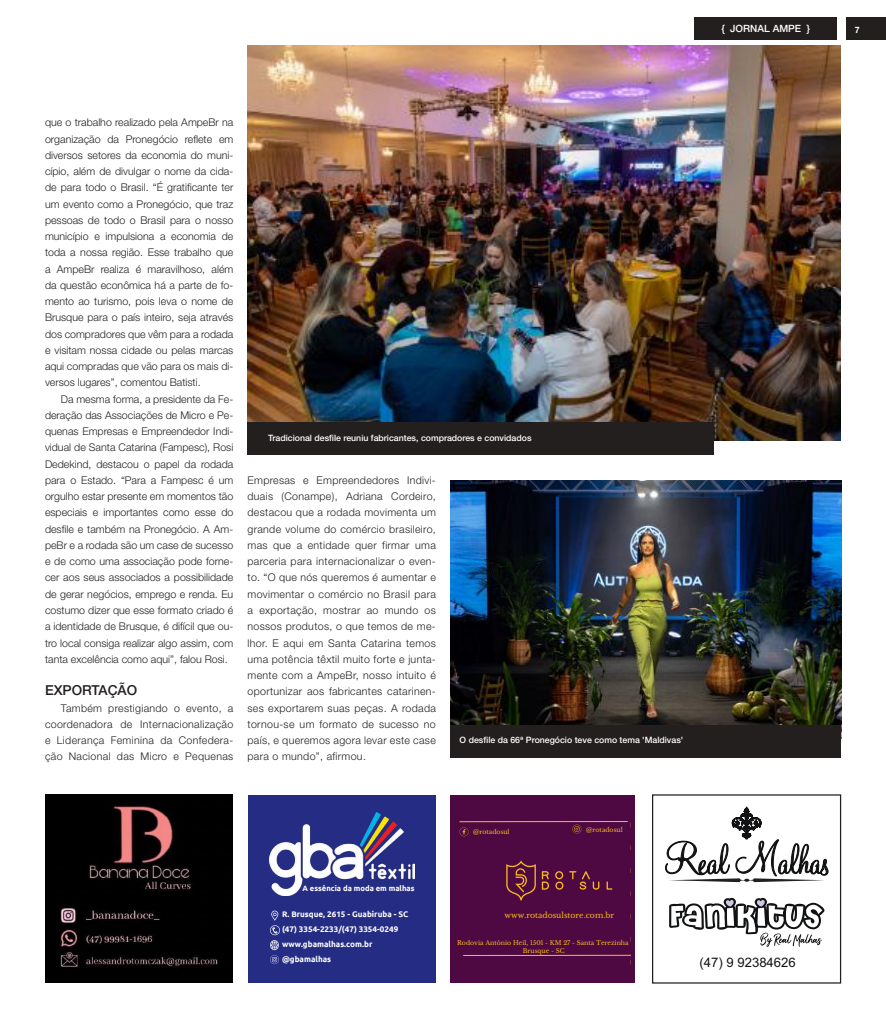
<style>
.page{position:relative;width:886px;height:1028px;background:#fff}
.page>*{position:absolute;margin:0;border:0;box-sizing:border-box;transform-origin:0 0}
.t1{font:500 13.75px "Helvetica Neue LT Pro";color:#241f1f}
.t2{font:13.12px "Arial";color:#111213}
.t3{font:300 10.62px/16.2px "Helvetica Neue LT Pro";letter-spacing:.005em;color:#241f1f;text-align:justify}
.t4{font:500 10px "Helvetica Neue LT Pro";color:#fff}
.t5{font:500 8.75px "Helvetica Neue LT Pro";color:#fff}
.t6{font:700 8.75px "Helvetica Neue LT Pro";color:#fff}
.t7{font:700 8.12px "Ubuntu";color:#fff}
.t8{font:7.75px "Libre Baskerville";color:#fbbb1a}
.t9{font:700 7.62px "Ubuntu";color:#fff}
.t10{font:6.25px/8.5px "Libre Baskerville";color:#fbbb1a;text-align:center}
</style>
<div class="page">
<div style="left:652px;top:794px;width:189px;height:189px;border:1px solid #241f1f"></div>
<div style="left:694px;top:18px;width:143px;height:22px;background:#241f1f"></div>
<div style="left:846px;top:18px;width:40px;height:22px;background:#241f1f"></div>
<img style="left:45px;top:795px;width:187px;height:187px">
<svg style="left:665px;top:806px;width:164px;height:76px"></svg>
<svg style="left:669px;top:897px;width:156px;height:50px"></svg>
<div style="left:450px;top:795px;width:185px;height:188px;background:#4e0942"></div>
<div style="left:248px;top:795px;width:188px;height:188px;background:#252c84"></div>
<img style="left:270px;top:812px;width:144px;height:84px">
<svg style="left:270px;top:910px;width:10px;height:54px"></svg>
<svg style="left:506px;top:860px;width:106px;height:40px"></svg>
<hr style="left:459px;top:821px;width:169px;height:1px;background:#fbbb1a">
<svg style="left:572px;top:824px;width:9px;height:9px"></svg>
<svg style="left:459px;top:827px;width:9px;height:9px"></svg>
<hr style="left:463px;top:955px;width:167px;height:1px;background:#fbbb1a">
<img style="left:248px;top:45px;width:593px;height:395px">
<img style="left:450px;top:480px;width:391px;height:245px">
<div style="left:248px;top:422px;width:466px;height:33px;background:#241f1f"></div>
<div style="left:450px;top:725px;width:391px;height:32px;background:#241f1f"></div>
<p class="t4" style="left:722px;top:23px;width:89px">{ JORNAL AMPE }</p>
<p class="t6" style="left:855px;top:24px;width:6px">7</p>
<p class="t3" style="left:45px;top:114px;width:190px">que o trabalho realizado pela AmpeBr na organização da Pronegócio reflete em diversos setores da economia do muni&shy;cípio, além de divulgar o nome da cida&shy;de para todo o Brasil. “É gratificante ter um evento como a Pronegócio, que traz pessoas de todo o Brasil para o nosso município e impulsiona a economia de toda a nossa região. Esse trabalho que a AmpeBr realiza é maravilhoso, além da questão econômica há a parte de fo&shy;mento ao turismo, pois leva o nome de Brusque para o país inteiro, seja através dos compradores que vêm para a rodada e visitam nossa cidade ou pelas marcas aqui compradas que vão para os mais di&shy;versos lugares”, comentou Batisti.</p>
<p class="t3" style="left:45px;top:390px;width:190px;text-indent:16px">Da mesma forma, a presidente da Fe&shy;deração das Associações de Micro e Pe&shy;quenas Empresas e Empreendedor Indi&shy;vidual de Santa Catarina (Fampesc), Rosi Dedekind, destacou o papel da rodada para o Estado. “Para a Fampesc é um orgulho estar presente em momentos tão especiais e importantes como esse do desfile e também na Pronegócio. A Am&shy;peBr e a rodada são um case de sucesso e de como uma associação pode forne&shy;cer aos seus associados a possibilidade de gerar negócios, emprego e renda. Eu costumo dizer que esse formato criado é a identidade de Brusque, é difícil que ou&shy;tro local consiga realizar algo assim, com tanta excelência como aqui”, falou Rosi.</p>
<p class="t1" style="left:45px;top:682px;width:94px">EXPORTAÇÃO</p>
<p class="t3" style="left:45px;top:699px;width:190px;text-indent:16px">Também prestigiando o evento, a coordenadora de Internacionalização e Liderança Feminina da Confedera&shy;ção Nacional das Micro e Pequenas</p>
<p class="t5" style="left:268px;top:432px;width:265px">Tradicional desfile reuniu fabricantes, compradores e convidados</p>
<p class="t3" style="left:248px;top:472px;width:190px">Empresas e Empreendedores Indivi&shy;duais (Conampe), Adriana Cordeiro, destacou que a rodada movimenta um grande volume do comércio brasileiro, mas que a entidade quer firmar uma parceria para internacionalizar o even&shy;to. “O que nós queremos é aumentar e movimentar o comércio no Brasil para a exportação, mostrar ao mundo os nossos produtos, o que temos de me&shy;lhor. E aqui em Santa Catarina temos uma potência têxtil muito forte e junta&shy;mente com a AmpeBr, nosso intuito é oportunizar aos fabricantes catarinen&shy;ses exportarem suas peças. A rodada tornou-se um formato de sucesso no país, e queremos agora levar este case para o mundo”, afirmou.</p>
<p class="t5" style="left:460px;top:735px;width:225px">O desfile da 66ª Pronegócio teve como tema 'Maldivas'</p>
<p class="t9" style="left:303px;top:883px;width:113px">A essência da moda em malhas</p>
<p class="t7" style="left:282px;top:909px;width:128px">R. Brusque, 2615 - Guabiruba - SC</p>
<p class="t7" style="left:282px;top:939px;width:92px">www.gbamalhas.com.br</p>
<p class="t7" style="left:282px;top:924px;width:118px">(47) 3354-2233/(47) 3354-0249</p>
<p class="t7" style="left:282px;top:953px;width:51px">@gbamalhas</p>
<p class="t10" style="left:473px;top:828px;width:38px">@rotadosul</p>
<p class="t10" style="left:586px;top:825px;width:38px">@rotadosul</p>
<p class="t8" style="left:504px;top:910px;width:111px">www.rotadosulstore.com.br</p>
<p class="t10" style="left:457px;top:938px;width:173px">Rodovia Antônio Heil, 1501 - KM 27 - Santa Terezinha<br>Brusque - SC</p>
<p class="t2" style="left:699px;top:953px;width:98px">(47) 9 92384626</p>
</div>
